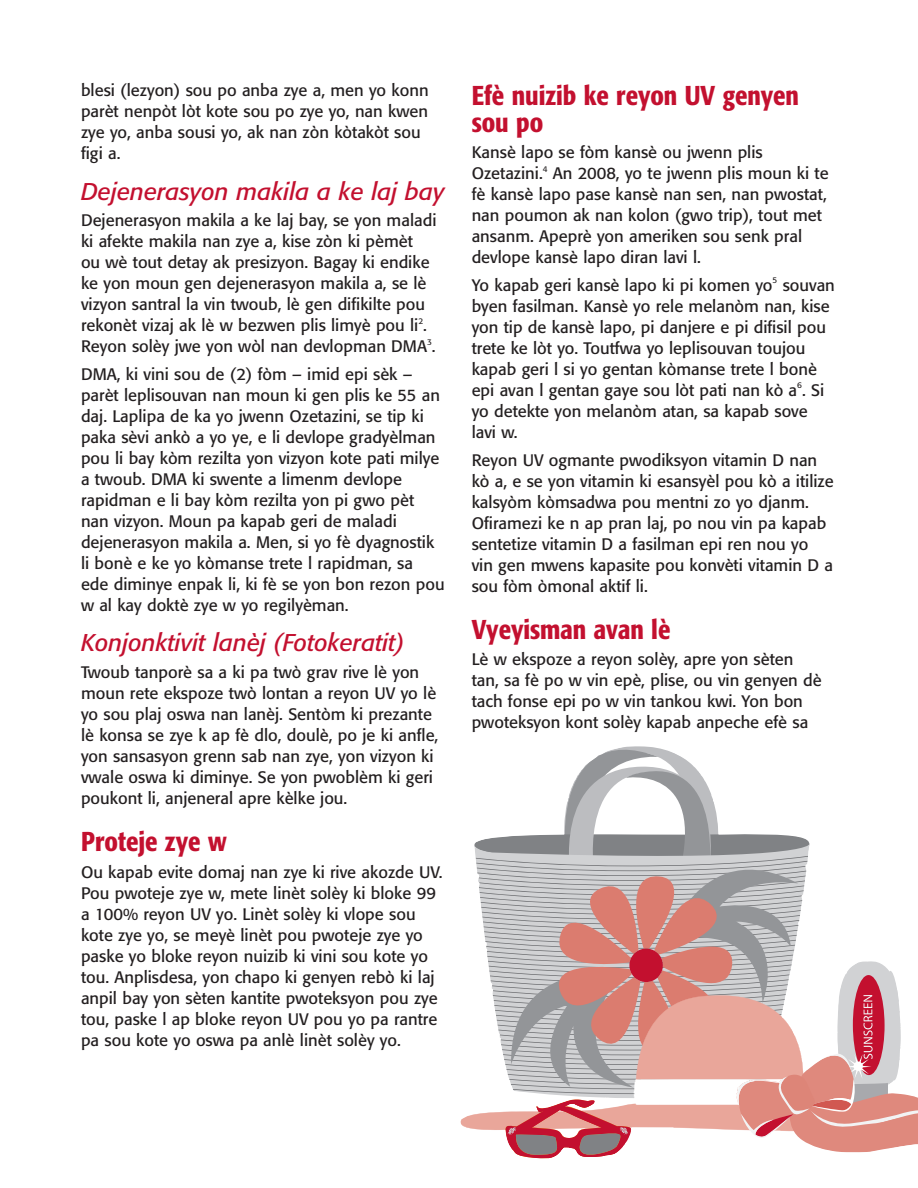
<style>
.page{position:relative;width:918px;height:1188px;background:#fff}
.page>*{position:absolute;margin:0;border:0;box-sizing:border-box;transform-origin:0 0}
.subhead{font:500 condensed 27px/27px "Formata";color:#c3102f}
.italic_subhead{font:italic 24px "Formata";color:#c3102f}
.body{font:16.5px/21px "Formata";color:#231f20}
.body-2{font:8.25px "Formata";color:#231f20}
</style>
<div class="page">
<svg style="left:781px;top:835px;width:112px;height:318px"></svg>
<svg style="left:461px;top:746px;width:320px;height:413px"></svg>
<svg style="left:885px;top:971px;width:16px;height:109px;background:#d7d8da"></svg>
<p class="body" style="left:81px;top:80px;width:349px">blesi (lezyon) sou po anba zye a, men yo konn parèt nenpòt lòt kote sou po zye yo, nan kwen zye yo, anba sousi yo, ak nan zòn kòtakòt sou figi a.</p>
<p class="italic_subhead" style="left:81px;top:177px;width:365px">Dejenerasyon makila a ke laj bay</p>
<p class="body" style="left:81px;top:210px;width:357px">Dejenerasyon makila a ke laj bay, se yon maladi ki afekte makila nan zye a, kise zòn ki pèmèt<br>ou wè tout detay ak presizyon. Bagay ki endike ke yon moun gen dejenerasyon makila a, se lè vizyon santral la vin twoub, lè gen difikilte pou rekonèt vizaj ak lè w bezwen plis limyè pou li .</p>
<p class="body-2" style="left:418px;top:316px;width:6px">2</p>
<p class="body" style="left:81px;top:336px;width:356px">Reyon solèy jwe yon wòl nan devlopman DMA .</p>
<p class="body-2" style="left:427px;top:337px;width:6px">3</p>
<p class="body" style="left:81px;top:364px;width:365px">DMA, ki vini sou de (2) fòm – imid epi sèk – parèt leplisouvan nan moun ki gen plis ke 55 an daj. Laplipa de ka yo jwenn Ozetazini, se tip ki paka sèvi ankò a yo ye, e li devlope gradyèlman pou li bay kòm rezilta yon vizyon kote pati milye a twoub. DMA ki swente a limenm devlope rapidman e li bay kòm rezilta yon pi gwo pèt nan vizyon. Moun pa kapab geri de maladi dejenerasyon makila a. Men, si yo fè dyagnostik li bonè e ke yo kòmanse trete l rapidman, sa<br>ede diminye enpak li, ki fè se yon bon rezon pou w al kay doktè zye w yo regilyèman.</p>
<p class="italic_subhead" style="left:81px;top:629px;width:325px">Konjonktivit lanèj (Fotokeratit)</p>
<p class="body" style="left:81px;top:662px;width:359px">Twoub tanporè sa a ki pa twò grav rive lè yon moun rete ekspoze twò lontan a reyon UV yo lè yo sou plaj oswa nan lanèj. Sentòm ki prezante lè konsa se zye k ap fè dlo, doulè, po je ki anfle, yon sansasyon grenn sab nan zye, yon vizyon ki vwale oswa ki diminye. Se yon pwoblèm ki geri poukont li, anjeneral apre kèlke jou.</p>
<p class="subhead" style="left:81px;top:828px;width:147px">Proteje zye w</p>
<p class="body" style="left:81px;top:861px;width:363px">Ou kapab evite domaj nan zye ki rive akozde UV.<br>Pou pwoteje zye w, mete linèt solèy ki bloke 99 a 100% reyon UV yo. Linèt solèy ki vlope sou kote zye yo, se meyè linèt pou pwoteje zye yo paske yo bloke reyon nuizib ki vini sou kote yo tou. Anplisdesa, yon chapo ki genyen rebò ki laj anpil bay yon sèten kantite pwoteksyon pou zye tou, paske l ap bloke reyon UV pou yo pa rantre pa sou kote yo oswa pa anlè linèt solèy yo.</p>
<p class="subhead" style="left:472px;top:82px;width:329px">Efè nuizib ke reyon UV genyen sou po</p>
<p class="body" style="left:472px;top:142px;width:293px">Kansè lapo se fòm kansè ou jwenn plis<br>Ozetazini.</p>
<p class="body" style="left:472px;top:163px;width:359px;text-indent:81px">An 2008, yo te jwenn plis moun ki te fè kansè lapo pase kansè nan sen, nan pwostat, nan poumon ak nan kolon (gwo trip), tout met ansanm. Apeprè yon ameriken sou senk pral devlope kansè lapo diran lavi l.</p>
<p class="body" style="left:472px;top:274px;width:302px">Yo kapab geri kansè lapo ki pi komen yo</p>
<p class="body-2" style="left:773px;top:275px;width:6px">5</p>
<p class="body-2" style="left:543px;top:164px;width:6px">4</p>
<p class="body" style="left:472px;top:274px;width:365px;text-indent:311px">souvan byen fasilman. Kansè yo rele melanòm nan, kise yon tip de kansè lapo, pi danjere e pi difisil pou trete ke lòt yo. Toutfwa yo leplisouvan toujou kapab geri l si yo gentan kòmanse trete l bonè epi avan l gentan gaye sou lòt pati nan kò a . Si</p>
<p class="body-2" style="left:797px;top:380px;width:6px">6</p>
<p class="body" style="left:472px;top:400px;width:338px">yo detekte yon melanòm atan, sa kapab sove lavi w.</p>
<p class="body" style="left:472px;top:449px;width:364px">Reyon UV ogmante pwodiksyon vitamin D nan kò a, e se yon vitamin ki esansyèl pou kò a itilize kalsyòm kòmsadwa pou mentni zo yo djanm.<br>Ofiramezi ke n ap pran laj, po nou vin pa kapab sentetize vitamin D a fasilman epi ren nou yo<br>vin gen mwens kapasite pou konvèti vitamin D a sou fòm òmonal aktif li.</p>
<p class="subhead" style="left:472px;top:616px;width:200px">Vyeyisman avan lè</p>
<p class="body" style="left:472px;top:649px;width:352px">Lè w ekspoze a reyon solèy, apre yon sèten tan, sa fè po w vin epè, plise, ou vin genyen dè tach fonse epi po w vin tankou kwi. Yon bon pwoteksyon kont solèy kapab anpeche efè sa</p>
</div>
